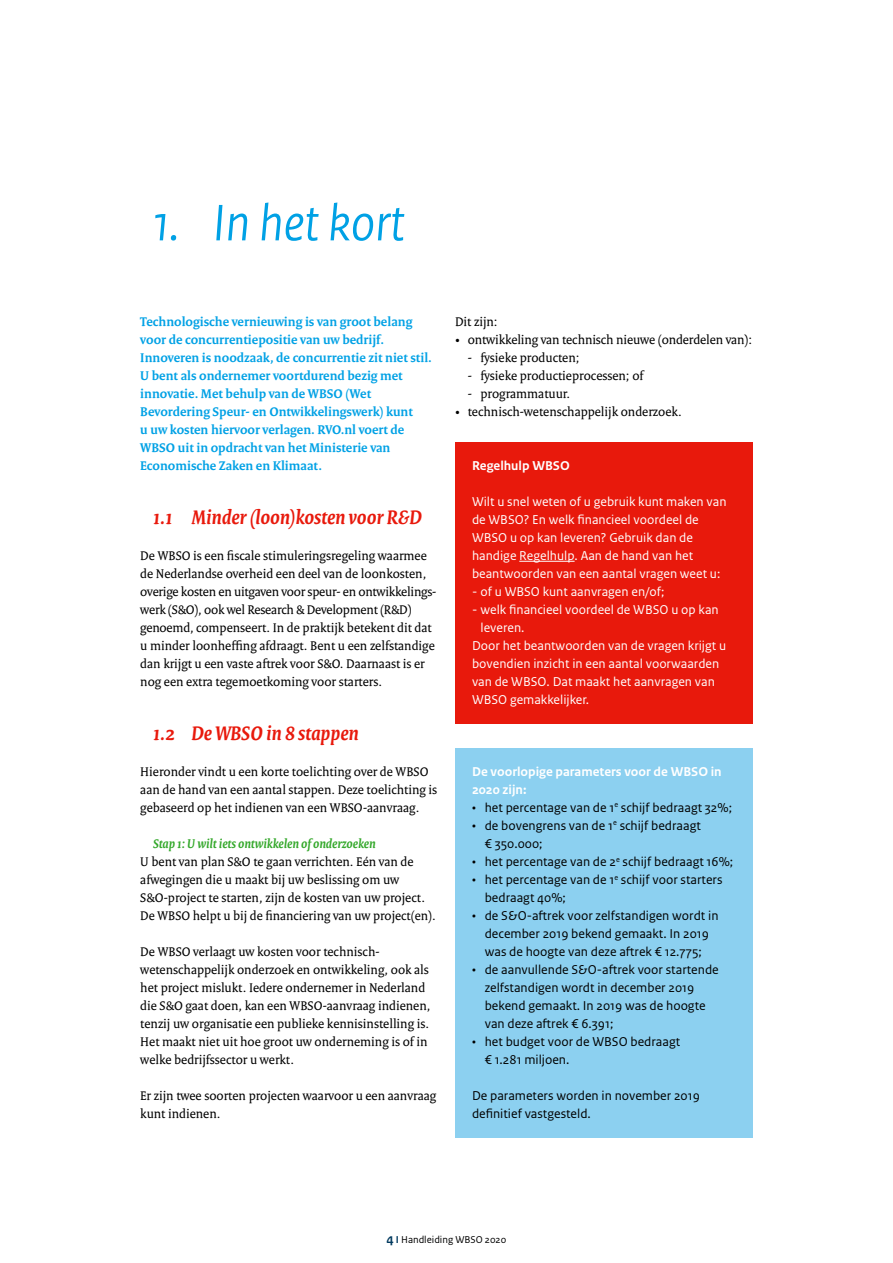
<style>
.page{position:relative;width:893px;height:1263px;background:#fff}
.page>*{position:absolute;margin:0;border:0;box-sizing:border-box;transform-origin:0 0}
._03_RO_Kop{font:italic 54px "Rijksoverheid Sans Heading";color:#00a1e5}
._05_RO_Alineakop{font:italic 700 21px "Rijksoverheid Serif";color:#e8190c}
._10_RO_Broodtekst{font:13.5px/18px "Rijksoverheid Serif";color:#000}
._21_RO_Kader_Broodte{font:13.5px/18px "Rijksoverheid Sans Text";color:#000}
._21_RO_Kader_Broodte-2{font:13.5px/18px "Rijksoverheid Sans Text";color:#fff}
._09_RO_Inleiding{font:700 13.5px/18px "Rijksoverheid Serif";color:#00a1e5}
._20_RO_Kader_Subkop{font:700 13.5px/18px "Rijksoverheid Sans Text";color:#fff}
._06_RO_Subalineakop{font:italic 700 13.5px "Rijksoverheid Serif";color:#34a82b}
._21_RO_Kader_Broodte-3{font:700 13.5px "Rijksoverheid Sans Text";color:#fff}
.t1{font:10.5px "Rijksoverheid Sans Text";color:#000}
.s1{font-weight:700;font-size:13.5px;color:#00395e}
.s2{font-weight:700;color:#00395e}
</style>
<div class="page">
<div style="left:455px;top:442px;width:298px;height:47px;background:#e8190c"></div>
<div style="left:455px;top:478px;width:298px;height:119px;background:#e8190c"></div>
<hr style="left:519px;top:561px;width:56px;height:1px;background:#fff">
<div style="left:455px;top:586px;width:298px;height:65px;background:#e8190c"></div>
<div style="left:455px;top:622px;width:298px;height:101px;background:#e8190c"></div>
<div style="left:455px;top:748px;width:298px;height:48px;background:#8cd0f0"></div>
<div style="left:455px;top:784px;width:298px;height:47px;background:#8cd0f0"></div>
<div style="left:455px;top:802px;width:298px;height:65px;background:#8cd0f0"></div>
<div style="left:455px;top:856px;width:298px;height:65px;background:#8cd0f0"></div>
<div style="left:455px;top:892px;width:298px;height:83px;background:#8cd0f0"></div>
<div style="left:455px;top:946px;width:298px;height:101px;background:#8cd0f0"></div>
<div style="left:455px;top:1018px;width:298px;height:65px;background:#8cd0f0"></div>
<div style="left:455px;top:1072px;width:298px;height:65px;background:#8cd0f0"></div>
<h3 class="_03_RO_Kop" style="left:153px;top:192px;width:253px">1. In het kort</h3>
<p class="_09_RO_Inleiding" style="left:140px;top:312px;width:293px">Technologische vernieuwing is van groot belang voor de concurrentiepositie van uw bedrijf.<br>Innoveren is noodzaak, de concurrentie zit niet stil.<br>U bent als ondernemer voortdurend bezig met innovatie. Met behulp van de WBSO (Wet Bevordering Speur- en Ontwikkelingswerk) kunt<br>u uw kosten hiervoor verlagen. RVO.nl voert de WBSO uit in opdracht van het Ministerie van Economische Zaken en Klimaat.</p>
<h5 class="_05_RO_Alineakop" style="left:153px;top:504px;width:271px">1.1 Minder (loon)kosten voor R&amp;D</h5>
<p class="_10_RO_Broodtekst" style="left:140px;top:546px;width:297px">De WBSO is een fiscale stimuleringsregeling waarmee de Nederlandse overheid een deel van de loonkosten, overige kosten en uitgaven voor speur- en ontwikkelings&shy;werk (S&amp;O), ook wel Research &amp; Development (R&amp;D) genoemd, compenseert. In de praktijk betekent dit dat u minder loonheffing afdraagt. Bent u een zelfstandige dan krijgt u een vaste aftrek voor S&amp;O. Daarnaast is er nog een extra tegemoetkoming voor starters.</p>
<h5 class="_05_RO_Alineakop" style="left:153px;top:720px;width:207px">1.2 De WBSO in 8 stappen</h5>
<p class="_10_RO_Broodtekst" style="left:140px;top:762px;width:298px">Hieronder vindt u een korte toelichting over de WBSO aan de hand van een aantal stappen. Deze toelichting is gebaseerd op het indienen van een WBSO-aanvraag.</p>
<h6 class="_06_RO_Subalineakop" style="left:153px;top:835px;width:224px">Stap 1: U wilt iets ontwikkelen of onderzoeken</h6>
<p class="_10_RO_Broodtekst" style="left:140px;top:852px;width:297px">U bent van plan S&amp;O te gaan verrichten. Eén van de afwegingen die u maakt bij uw beslissing om uw S&amp;O-project te starten, zijn de kosten van uw project.<br>De WBSO helpt u bij de financiering van uw project(en).</p>
<p class="_10_RO_Broodtekst" style="left:140px;top:942px;width:292px">De WBSO verlaagt uw kosten voor technisch&shy;wetenschappelijk onderzoek en ontwikkeling, ook als het project mislukt. Iedere ondernemer in Nederland die S&amp;O gaat doen, kan een WBSO-aanvraag indienen, tenzij uw organisatie een publieke kennisinstelling is.<br>Het maakt niet uit hoe groot uw onderneming is of in welke bedrijfssector u werkt.</p>
<p class="_10_RO_Broodtekst" style="left:140px;top:1086px;width:298px">Er zijn twee soorten projecten waarvoor u een aanvraag kunt indienen.</p>
<p class="_10_RO_Broodtekst" style="left:455px;top:312px;width:44px">Dit zijn:</p>
<p class="_10_RO_Broodtekst" style="left:455px;top:330px;width:299px">• ontwikkeling van technisch nieuwe (onderdelen van):</p>
<p class="_10_RO_Broodtekst" style="left:468px;top:348px;width:113px">- fysieke producten;</p>
<p class="_10_RO_Broodtekst" style="left:468px;top:366px;width:177px">- fysieke productieprocessen; of</p>
<p class="_10_RO_Broodtekst" style="left:468px;top:384px;width:104px">- programmatuur.</p>
<p class="_10_RO_Broodtekst" style="left:455px;top:402px;width:228px">• technisch-wetenschappelijk onderzoek.</p>
<p class="_21_RO_Kader_Broodte-3" style="left:472px;top:458px;width:99px">Regelhulp WBSO</p>
<p class="_21_RO_Kader_Broodte-2" style="left:472px;top:493px;width:256px">Wilt u snel weten of u gebruik kunt maken van de WBSO? En welk financieel voordeel de WBSO u op kan leveren? Gebruik dan de handige Regelhulp. Aan de hand van het beantwoorden van een aantal vragen weet u:</p>
<p class="_21_RO_Kader_Broodte-2" style="left:472px;top:583px;width:194px">- of u WBSO kunt aanvragen en/of;</p>
<p class="_21_RO_Kader_Broodte-2" style="left:480px;top:601px;width:240px;text-indent:-9px">- welk financieel voordeel de WBSO u op kan leveren.</p>
<p class="_21_RO_Kader_Broodte-2" style="left:472px;top:637px;width:256px">Door het beantwoorden van de vragen krijgt u bovendien inzicht in een aantal voorwaarden van de WBSO. Dat maakt het aanvragen van WBSO gemakkelijker.</p>
<p class="_20_RO_Kader_Subkop" style="left:472px;top:763px;width:251px">De voorlopige parameters voor de WBSO in<br>2020 zijn:</p>
<p class="_21_RO_Kader_Broodte" style="left:472px;top:799px;width:262px">• het percentage van de 1<sup>e</sup> schijf bedraagt 32%;</p>
<p class="_21_RO_Kader_Broodte" style="left:485px;top:817px;width:218px;text-indent:-13px">• de bovengrens van de 1<sup>e</sup> schijf bedraagt € 350.000;</p>
<p class="_21_RO_Kader_Broodte" style="left:472px;top:853px;width:263px">• het percentage van de 2<sup>e</sup> schijf bedraagt 16%;</p>
<p class="_21_RO_Kader_Broodte" style="left:485px;top:871px;width:239px;text-indent:-13px">• het percentage van de 1<sup>e</sup> schijf voor starters bedraagt 40%;</p>
<p class="_21_RO_Kader_Broodte" style="left:472px;top:907px;width:248px;text-align:center">• de S&amp;O-aftrek voor zelfstandigen wordt in december 2019 bekend gemaakt. In 2019 was de hoogte van deze aftrek € 12.775;</p>
<p class="_21_RO_Kader_Broodte" style="left:485px;top:961px;width:235px;text-indent:-13px">• de aanvullende S&amp;O-aftrek voor startende zelfstandigen wordt in december 2019 bekend gemaakt. In 2019 was de hoogte van deze aftrek € 6.391;</p>
<p class="_21_RO_Kader_Broodte" style="left:485px;top:1033px;width:197px;text-indent:-13px">• het budget voor de WBSO bedraagt € 1.281 miljoen.</p>
<p class="_21_RO_Kader_Broodte" style="left:472px;top:1087px;width:229px">De parameters worden in november 2019 definitief vastgesteld.</p>
<p class="t1" style="left:387px;top:1233px;width:121px"><span class="s1">4</span> <span class="s2">I</span> Handleiding WBSO 2020</p>
</div>
